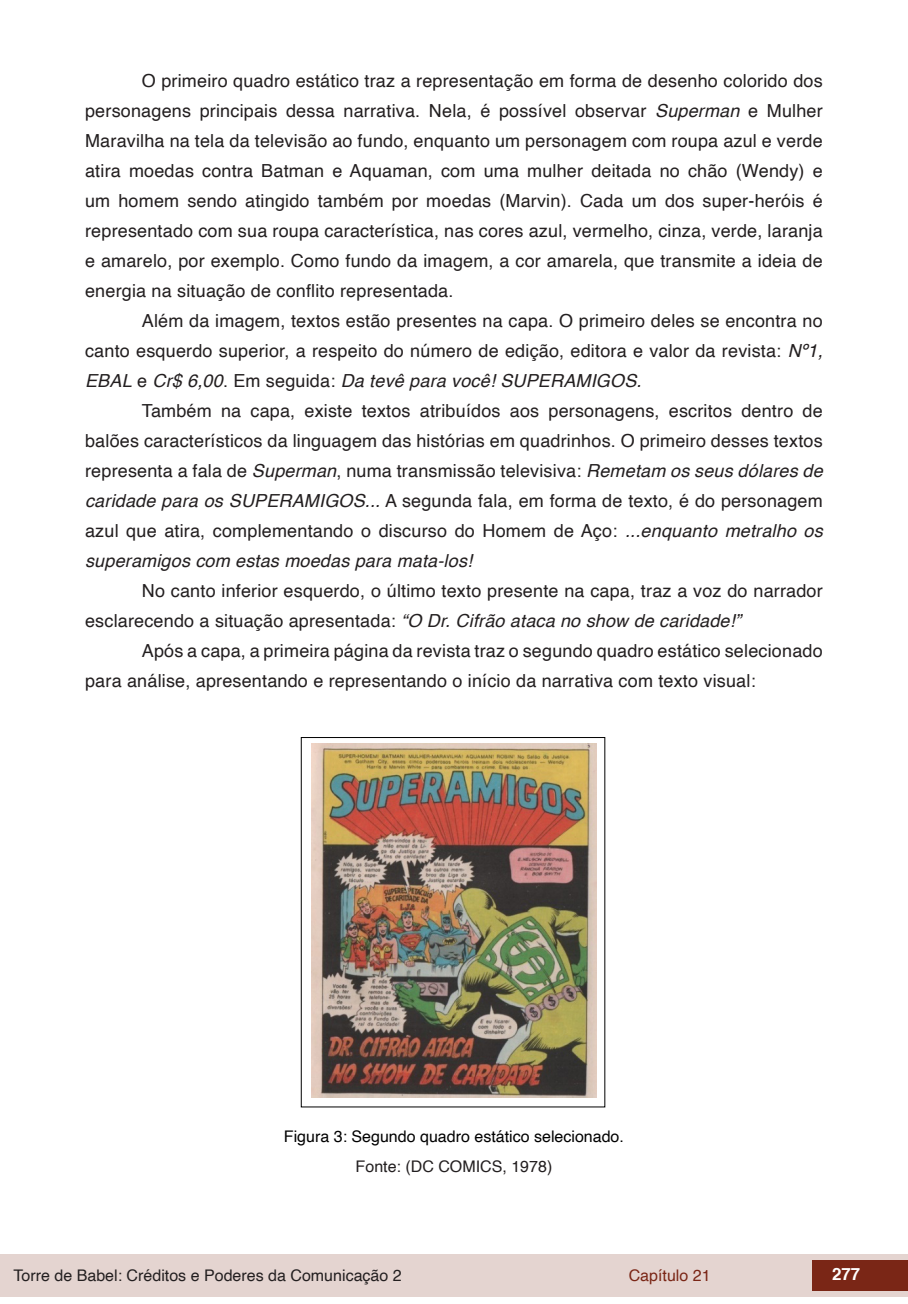
<style>
.page{position:relative;width:908px;height:1304px;background:#fff}
.page>*{position:absolute;margin:0;border:0;box-sizing:border-box;transform-origin:0 0}
.txt{font:18px/30px "Helvetica";letter-spacing:.01em;color:#231f20;text-align:justify}
.t1{font:700 16.8px "Helvetica";color:#fff}
.fonte_tab_gra_imag{font:16px "Helvetica";color:#231f20}
.info_tab_graf_imag{font:16px "Helvetica";color:#000}
.t2{font:16px "Helvetica";color:#7a2616}
.s1{font-style:italic}
</style>
<div class="page">
<div style="left:0;top:1254px;width:906px;height:43px;background:#e4d4d0"></div>
<div style="left:812px;top:1261px;width:95px;height:30px;background:#7a2616"></div>
<img style="left:311px;top:744px;width:285px;height:354px">
<div style="left:300px;top:737px;width:305px;height:370px;border:1px solid #000"></div>
<p class="txt" style="left:85px;top:66px;width:738px;text-indent:57px">O primeiro quadro estático traz a representação em forma de desenho colorido dos personagens principais dessa narrativa. Nela, é possível observar <span class="s1">Superman</span> e Mulher Maravilha na tela da televisão ao fundo, enquanto um personagem com roupa azul e verde atira moedas contra Batman e Aquaman, com uma mulher deitada no chão (Wendy) e um homem sendo atingido também por moedas (Marvin). Cada um dos super-heróis é representado com sua roupa característica, nas cores azul, vermelho, cinza, verde, laranja e amarelo, por exemplo. Como fundo da imagem, a cor amarela, que transmite a ideia de energia na situação de conflito representada.</p>
<p class="txt" style="left:85px;top:306px;width:739px;text-indent:57px">Além da imagem, textos estão presentes na capa. O primeiro deles se encontra no canto esquerdo superior, a respeito do número de edição, editora e valor da revista: <span class="s1">Nº1, EBAL</span> e <span class="s1">Cr$ 6,00</span>. Em seguida: <span class="s1">Da tevê para você! SUPERAMIGOS.</span></p>
<p class="txt" style="left:85px;top:396px;width:738px;text-indent:57px">Também na capa, existe textos atribuídos aos personagens, escritos dentro de balões característicos da linguagem das histórias em quadrinhos. O primeiro desses textos representa a fala de <span class="s1">Superman</span>, numa transmissão televisiva: <span class="s1">Remetam os seus dólares de caridade para os SUPERAMIGOS...</span> A segunda fala, em forma de texto, é do personagem azul que atira, complementando o discurso do Homem de Aço: <span class="s1">...enquanto metralho os superamigos com estas moedas para mata-los!</span></p>
<p class="txt" style="left:85px;top:576px;width:738px;text-indent:57px">No canto inferior esquerdo, o último texto presente na capa, traz a voz do narrador esclarecendo a situação apresentada: <span class="s1">“O Dr. Cifrão ataca no show de caridade!”</span></p>
<p class="txt" style="left:85px;top:636px;width:738px;text-indent:57px">Após a capa, a primeira página da revista traz o segundo quadro estático selecionado para análise, apresentando e representando o início da narrativa com texto visual:</p>
<p class="info_tab_graf_imag" style="left:284px;top:1124px;width:341px">Figura 3: Segundo quadro estático selecionado.</p>
<p class="fonte_tab_gra_imag" style="left:355px;top:1154px;width:198px">Fonte: (DC COMICS, 1978)</p>
<p class="fonte_tab_gra_imag" style="left:14px;top:1263px;width:389px">Torre de Babel: Créditos e Poderes da Comunicação 2</p>
<p class="t2" style="left:628px;top:1263px;width:83px">Capítulo 21</p>
<p class="t1" style="left:831px;top:1261px;width:30px">277</p>
</div>
